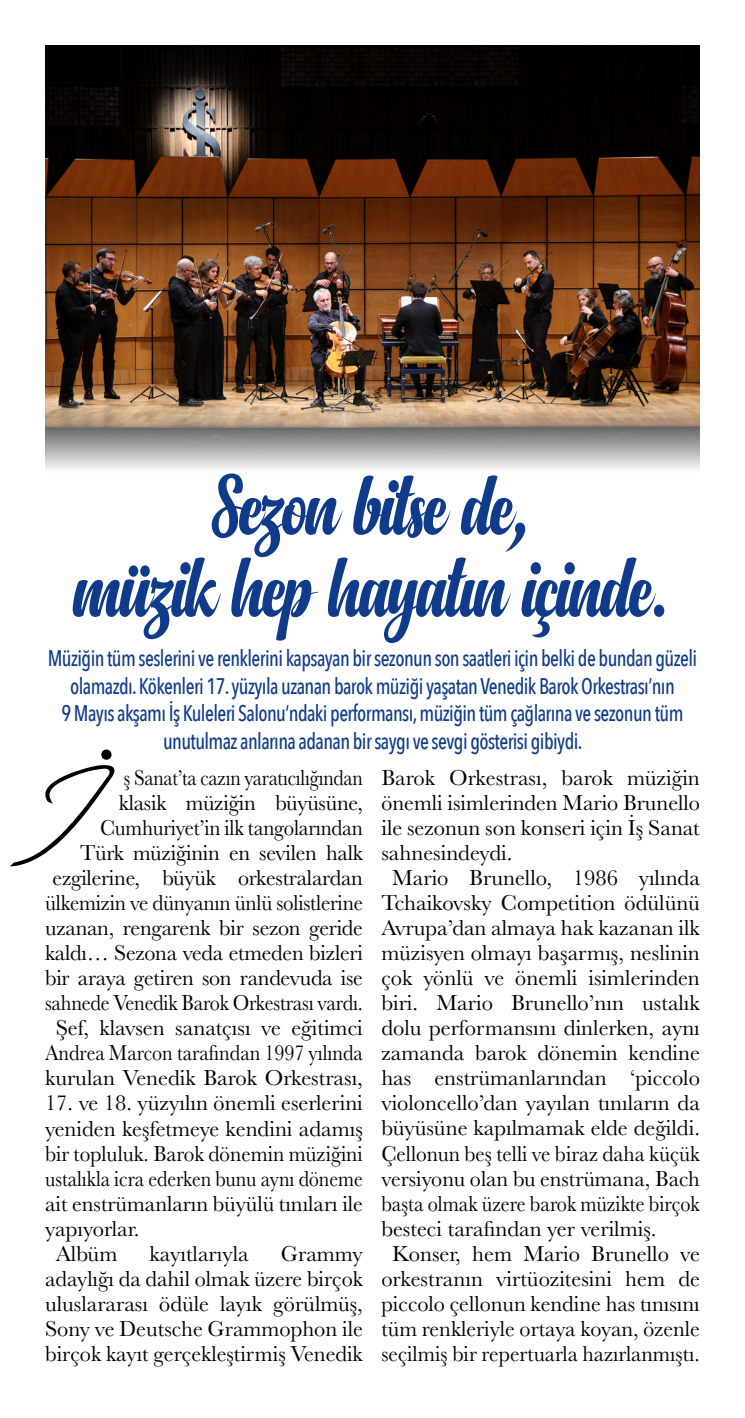
<style>
.page{position:relative;width:745px;height:1418px;background:#fff}
.page>*{position:absolute;margin:0;border:0;box-sizing:border-box;transform-origin:0 0}
.t1{font:87.25px "Anydore";letter-spacing:-.03em;color:#103b8a;scale:.9 1}
.t2{font:22.5px/25px "Baskerville";color:#000;text-align:justify}
.t3{font:22.5px/25px "Baskerville";color:#000;text-align:right;scale:.87 1}
.t4{font:500 22.5px/27.5px "Avenir Next Condensed";letter-spacing:-.03em;color:#103b8a;text-align:center;scale:.9 1}
</style>
<div class="page">
<img style="left:45px;top:45px;width:654px;height:424px">
<svg style="left:10px;top:765px;width:104px;height:101px"></svg>
<svg style="left:101px;top:749px;width:10px;height:10px"></svg>
<p class="t1" style="left:213px;top:453px;width:355px">Sezon bitse de,</p>
<p class="t1" style="left:74px;top:535px;width:663px">müzik hep hayatın içinde.</p>
<p class="t4" style="left:48px;top:644px;width:722px">Müziğin tüm seslerini ve renklerini kapsayan bir sezonun son saatleri için belki de bundan güzeli olamazdı. Kökenleri 17. yüzyıla uzanan barok müziği yaşatan Venedik Barok Orkestrası’nın</p>
<p class="t4" style="left:61px;top:699px;width:692px">9 Mayıs akşamı İş Kuleleri Salonu’ndaki performansı, müziğin tüm çağlarına ve sezonun tüm unutulmaz anlarına adanan bir saygı ve sevgi gösterisi gibiydi.</p>
<p class="t3" style="left:45px;top:766px;width:366px">ş Sanat’ta cazın yaratıcılığından<br>klasik müziğin büyüsüne, Cumhuriyet’in ilk tangolarından<br>Türk müziğinin en sevilen halk ezgilerine, büyük orkestralardan ülkemizin ve dünyanın ünlü solistlerine uzanan, rengarenk bir sezon geride kaldı… Sezona veda etmeden bizleri bir araya getiren son randevuda ise sahnede Venedik Barok Orkestrası vardı.</p>
<p class="t2" style="left:45px;top:1016px;width:319px;text-align:center">Şef, klavsen sanatçısı ve eğitimci<br>Andrea Marcon tarafından 1997 yılında kurulan Venedik Barok Orkestrası,</p>
<p class="t2" style="left:45px;top:1091px;width:319px">17. ve 18. yüzyılın önemli eserlerini yeniden keşfetmeye kendini adamış bir topluluk. Barok dönemin müziğini ustalıkla icra ederken bunu aynı döneme ait enstrümanların büyülü tınıları ile yapıyorlar.</p>
<p class="t2" style="left:56px;top:1241px;width:63px">Albüm</p>
<p class="t2" style="left:149px;top:1241px;width:101px">kayıtlarıyla</p>
<p class="t2" style="left:45px;top:1241px;width:319px;text-indent:235px">Grammy adaylığı da dahil olmak üzere birçok uluslararası ödüle layık görülmüş, Sony ve Deutsche Grammophon ile birçok kayıt gerçekleştirmiş Venedik</p>
<p class="t2" style="left:381px;top:766px;width:320px">Barok Orkestrası, barok müziğin önemli isimlerinden Mario Brunello ile sezonun son konseri için İş Sanat sahnesindeydi.</p>
<p class="t2" style="left:381px;top:866px;width:320px;text-indent:11px">Mario Brunello, 1986 yılında Tchaikovsky Competition ödülünü Avrupa’dan almaya hak kazanan ilk müzisyen olmayı başarmış, neslinin çok yönlü ve önemli isimlerinden biri. Mario Brunello’nın ustalık dolu performansını dinlerken, aynı zamanda barok dönemin kendine has enstrümanlarından ‘piccolo violoncello’dan yayılan tınıların da büyüsüne kapılmamak elde değildi.<br>Çellonun beş telli ve biraz daha küçük versiyonu olan bu enstrümana, Bach başta olmak üzere barok müzikte birçok besteci tarafından yer verilmiş.</p>
<p class="t2" style="left:381px;top:1241px;width:320px;text-align:center">Konser, hem Mario Brunello ve orkestranın virtüozitesini hem de piccolo çellonun kendine has tınısını tüm renkleriyle ortaya koyan, özenle seçilmiş bir repertuarla hazırlanmıştı.</p>
</div>
